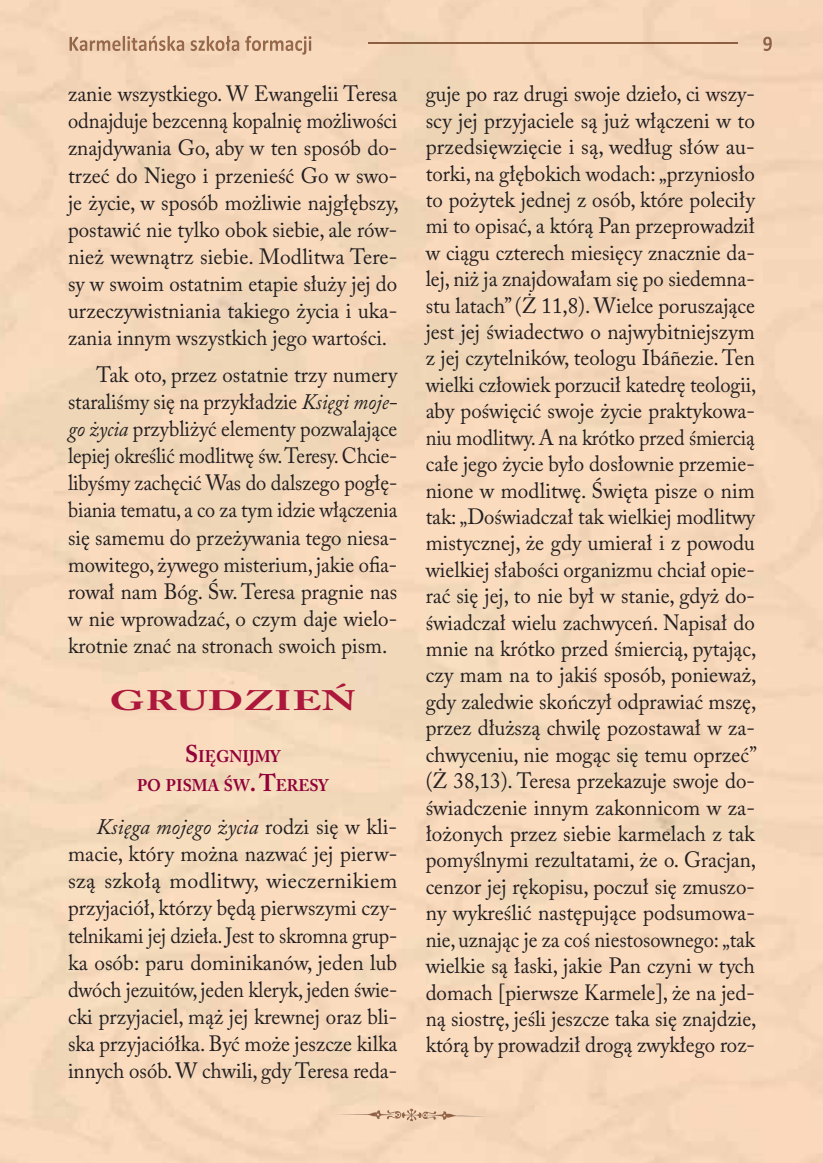
<style>
.page{position:relative;width:823px;height:1163px;background:#fff}
.page>*{position:absolute;margin:0;border:0;box-sizing:border-box;transform-origin:0 0}
.t1{font:700 28px "Adobe Caslon Pro";letter-spacing:.015em;color:#ac173b;scale:1.5 1}
.t2{font:22px/26.4px "Adobe Caslon Pro";color:#231f20;text-align:justify;scale:.95 1}
.t3{font:22px/27px "Adobe Caslon Pro";color:#231f20;text-align:justify}
.t4{font:700 16.8px/29.4px "Adobe Caslon Pro";color:#91023a;text-align:center;scale:.95 1}
.s1{font-style:italic}
.s2{font-size:24px}
</style>
<div class="page">
<img style="left:138px;top:0;width:684px;height:1162px">
<img style="left:762px;top:37px;width:9px;height:14px">
<img style="left:421px;top:1110px;width:5px;height:9px">
<img style="left:401px;top:1108px;width:20px;height:12px">
<img style="left:426px;top:1110px;width:62px;height:9px">
<img style="left:396px;top:1109px;width:5px;height:9px">
<img style="left:334px;top:1109px;width:62px;height:9px">
<svg style="left:423px;top:1112px;width:13px;height:4px"></svg>
<svg style="left:395px;top:1111px;width:6px;height:6px"></svg>
<svg style="left:231px;top:40px;width:8px;height:11px"></svg>
<svg style="left:215px;top:40px;width:9px;height:11px"></svg>
<img style="left:245px;top:39px;width:6px;height:12px">
<img style="left:226px;top:39px;width:4px;height:12px">
<img style="left:157px;top:39px;width:57px;height:12px">
<img style="left:167px;top:39px;width:8px;height:12px">
<svg style="left:131px;top:51px;width:19px;height:1px"></svg>
<img style="left:123px;top:36px;width:34px;height:15px">
<svg style="left:79px;top:40px;width:42px;height:11px"></svg>
<img style="left:69px;top:37px;width:9px;height:14px">
<svg style="left:252px;top:36px;width:59px;height:17px"></svg>
<img style="left:127px;top:36px;width:179px;height:3px">
<img style="left:369px;top:43px;width:368px;height:1px">
<p class="t2" style="left:68px;top:83px;width:349px;line-height:27px">zanie wszystkiego. W Ewangelii Teresa odnajduje bezcenną kopalnię możliwości znajdywania Go, aby w ten sposób do&shy;trzeć do Niego i przenieść Go w swo&shy;je życie, w sposób możliwie najgłębszy, postawić nie tylko obok siebie, ale rów&shy;nież wewnątrz siebie. Modlitwa Tere&shy;sy w swoim ostatnim etapie służy jej do urzeczywistniania takiego życia i uka&shy;zania innym wszystkich jego wartości.</p>
<p class="t2" style="left:68px;top:363px;width:348px;line-height:27px;text-indent:28px">Tak oto, przez ostatnie trzy numery staraliśmy się na przykładzie <span class="s1">Księgi moje&shy;go życia</span> przybliżyć elementy pozwalające lepiej określić modlitwę św. Teresy. Chcie&shy;libyśmy zachęcić Was do dalszego pogłę&shy;biania tematu, a co za tym idzie włączenia się samemu do przeżywania tego niesa&shy;mowitego, żywego misterium, jakie ofia&shy;rował nam Bóg. Św. Teresa pragnie nas w nie wprowadzać, o czym daje wielo&shy;krotnie znać na stronach swoich pism.</p>
<p class="t1" style="left:109px;top:689px;width:166px">GRUDZIEŃ</p>
<p class="t4" style="left:137px;top:743px;width:203px"><span class="s2">S</span>IĘGNIJMY<br>PO PISMA ŚW<span class="s2">. T</span>ERESY</p>
<p class="t3" style="left:68px;top:815px;width:330px;text-indent:28px"><span class="s1">Księga mojego życia</span> rodzi się w kli&shy;macie, który można nazwać jej pierw&shy;szą szkołą modlitwy, wieczernikiem przyjaciół, którzy będą pierwszymi czy&shy;telnikami jej dzieła. Jest to skromna grup&shy;ka osób: paru dominikanów, jeden lub dwóch jezuitów, jeden kleryk, jeden świe&shy;cki przyjaciel, mąż jej krewnej oraz bli&shy;ska przyjaciółka. Być może jeszcze kilka innych osób. W chwili, gdy Teresa reda-</p>
<p class="t2" style="left:425px;top:83px;width:350px">guje po raz drugi swoje dzieło, ci wszy&shy;scy jej przyjaciele są już włączeni w to przedsięwzięcie i są, według słów au&shy;torki, na głębokich wodach: „przyniosło to pożytek jednej z osób, które poleciły mi to opisać, a którą Pan przeprowadził w ciągu czterech miesięcy znacznie da&shy;lej, niż ja znajdowałam się po siedemna&shy;stu latach” (Ż 11,8). Wielce poruszające jest jej świadectwo o najwybitniejszym z jej czytelników, teologu Ibáñezie. Ten wielki człowiek porzucił katedrę teologii, aby poświęcić swoje życie praktykowa&shy;niu modlitwy. A na krótko przed śmiercią całe jego życie było dosłownie przemie&shy;nione w modlitwę. Święta pisze o nim tak: „Doświadczał tak wielkiej modlitwy mistycznej, że gdy umierał i z powodu wielkiej słabości organizmu chciał opie&shy;rać się jej, to nie był w stanie, gdyż do&shy;świadczał wielu zachwyceń. Napisał do mnie na krótko przed śmiercią, pytając, czy mam na to jakiś sposób, ponieważ, gdy zaledwie skończył odprawiać mszę, przez dłuższą chwilę pozostawał w za&shy;chwyceniu, nie mogąc się temu oprzeć” (Ż 38,13). Teresa przekazuje swoje do&shy;świadczenie innym zakonnicom w za&shy;łożonych przez siebie karmelach z tak pomyślnymi rezultatami, że o. Gracjan, cenzor jej rękopisu, poczuł się zmuszo&shy;ny wykreślić następujące podsumowa&shy;nie, uznając je za coś niestosownego: „tak wielkie są łaski, jakie Pan czyni w tych domach [pierwsze Karmele], że na jed&shy;ną siostrę, jeśli jeszcze taka się znajdzie, którą by prowadził drogą zwykłego roz-</p>
</div>
